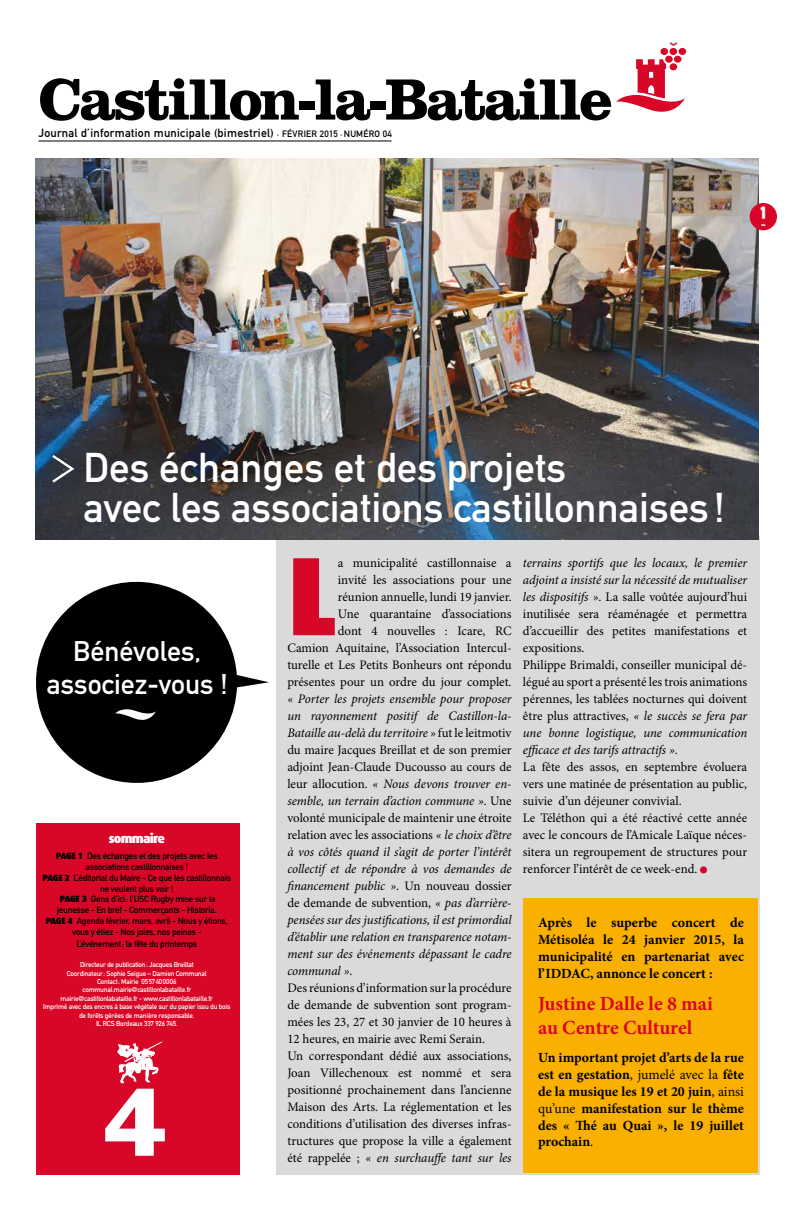
<style>
.page{position:relative;width:794px;height:1219px;background:#fff}
.page>*{position:absolute;margin:0;border:0;box-sizing:border-box;transform-origin:0 0}
.t1{font:900 111.8px "Dax";color:#d80727}
.t2{font:88.7px "Franklin Gothic";color:#fff}
.t3{font:700 60.4px "Clarendon";letter-spacing:-.05em;color:#000}
.t4{font:41px/40px "DIN Mittelschrift";color:#fff}
.t5{font:28px/33.6px "DIN Mittelschrift";color:#fff;text-align:center}
.t6{font:700 20px/24px "Minion Pro";letter-spacing:-.005em;color:#d80727}
.t7{font:900 19px "Duepuntozero";color:#fff}
.t8{font:700 14px/16.8px "Minion Pro";color:#000;text-align:justify}
.t9{font:13px/17px "Minion Pro";color:#000}
.t10{font:900 13px "Dax";letter-spacing:-.06em;color:#fff}
.t11{font:11.7px "DIN Mittelschrift";letter-spacing:.025em;color:#000}
.t12{font:9.1px "DIN Mittelschrift";letter-spacing:.025em;color:#000}
.t13{font:9px/10.8px "DIN Mittelschrift";letter-spacing:-.025em;color:#000;text-align:center}
.t14{font:7px/8.4px "DIN Mittelschrift";letter-spacing:-.025em;color:#fff;text-align:center}
.s1{font-family:"Dax";font-weight:900}
.s2{font-style:italic}
.s3{color:#d80727}
.s4{font-weight:400}
</style>
<div class="page">
<div style="left:276px;top:536px;width:483px;height:638px;background:#dadada"></div>
<img style="left:35px;top:159px;width:723px;height:380px">
<div style="left:523px;top:898px;width:234px;height:275px;background:#f9b000"></div>
<hr style="left:38px;top:140px;width:353px;height:1px;background:#000">
<svg style="left:669px;top:42px;width:8px;height:4px"></svg>
<div style="left:665px;top:56px;width:7px;height:7px;background:#d80727;border-radius:50%"></div>
<div style="left:660px;top:48px;width:8px;height:7px;background:#d80727;border-radius:50%"></div>
<div style="left:669px;top:48px;width:8px;height:7px;background:#d80727;border-radius:50%"></div>
<div style="left:678px;top:48px;width:8px;height:7px;background:#d80727;border-radius:50%"></div>
<div style="left:674px;top:56px;width:7px;height:7px;background:#d80727;border-radius:50%"></div>
<svg style="left:616px;top:59px;width:69px;height:53px"></svg>
<div style="left:36px;top:823px;width:203px;height:351px;background:#d80727"></div>
<svg style="left:117px;top:1041px;width:46px;height:42px"></svg>
<div style="left:749px;top:203px;width:28px;height:27px;background:#d80727;border-radius:50%"></div>
<svg style="left:36px;top:581px;width:233px;height:202px;fill:#000"></svg>
<svg style="left:115px;top:709px;width:41px;height:11px"></svg>
<svg style="left:50px;top:453px;width:27px;height:32px"></svg>
<h3 class="t3" style="left:38px;top:63px;width:575px">Castillon-la-Bataille</h3>
<p class="t11" style="left:38px;top:126px;width:237px">Journal d’information municipale (bimestriel)</p>
<p class="t12" style="left:277px;top:128px;width:116px"><sub>*</sub> FÉVRIER 2015 <sub>*</sub> NUMÉRO 04</p>
<h3 class="t7" style="left:761px;top:201px;width:6px">1</h3>
<h3 class="t4" style="left:83px;top:447px;width:642px">Des échanges et des projets<br>avec les associations castillonnaises !</h3>
<h3 class="t5" style="left:47px;top:634px;width:182px">Bénévoles, associez-vous !</h3>
<p class="t10" style="left:109px;top:831px;width:58px">sommaire</p>
<p class="t13" style="left:43px;top:851px;width:190px"><span class="s1">PAGE 1</span> Des échanges et des projets avec les associations castillonnaises !<br><span class="s1">PAGE 2</span> L’éditorial du Maire - Ce que les castillonnais ne veulent plus voir !<br><span class="s1">PAGE 3</span> Gens d’ici: l’USC Rugby mise sur la jeunesse - En bref - Commerçants - Historia.<br><span class="s1">PAGE 4</span> Agenda février, mars, avril - Nous y étions, vous y étiez - Nos joies, nos peines -</p>
<p class="t13" style="left:76px;top:938px;width:122px">L’événement: la fête du printemps</p>
<p class="t14" style="left:43px;top:960px;width:189px">Directeur de publication: Jacques Breillat<br>Coordinateur: Sophie Seigue – Damien Communal<br>Contact: Mairie 0557400006 communal.mairie@castillonlabataille.fr mairie@castillonlabataille.fr - www.castillonlabataille.fr<br>Imprimé avec des encres à base végétale sur du papier issu du bois de forêts gérées de manière responsable.<br>IL RCS Bordeaux 337 926 745.</p>
<h2 class="t2" style="left:104px;top:1066px;width:66px">4</h2>
<p class="t9" style="left:287px;top:555px;width:226px;text-align:right">a municipalité castillonnaise a<br>invité les associations pour une<br>réunion annuelle, lundi 19 janvier.<br>Une quarantaine d’associations<br>dont 4 nouvelles : Icare, RC<br>Camion Aquitaine, l’Association Intercul&shy;turelle et Les Petits Bonheurs ont répondu présentes pour un ordre du jour complet.</p>
<p class="t9" style="left:287px;top:691px;width:226px"><span class="s2">« Porter les projets ensemble pour proposer un rayonnement positif de Castillon-la-Bataille au-delà du territoire »</span> fut le leitmotiv du maire Jacques Breillat et de son premier adjoint Jean-Claude Ducousso au cours de leur allocution. <span class="s2">« Nous devons trouver en&shy;semble, un terrain d’action commune »</span>. Une volonté municipale de maintenir une étroite relation avec les associations <span class="s2">« le choix d’être à vos côtés quand il s’agit de porter l’intérêt collectif et de répondre à vos demandes de financement public »</span>. Un nouveau dossier de demande de subvention, <span class="s2">« pas d’arrière&shy;pensées sur des justifications, il est primordial d’établir une relation en transparence notam&shy;ment sur des événements dépassant le cadre communal »</span>.<br>Des réunions d’information sur la procédure de demande de subvention sont program&shy;mées les 23, 27 et 30 janvier de 10 heures à 12 heures, en mairie avec Remi Serain.<br>Un correspondant dédié aux associations, Joan Villechenoux est nommé et sera positionné prochainement dans l’ancienne Maison des Arts. La réglementation et les conditions d’utilisation des diverses infras&shy;tructures que propose la ville a également été rappelée ; <span class="s2">« en surchauffe tant sur les</span></p>
<h1 class="t1" style="left:287px;top:532px;width:52px">L</h1>
<p class="t9" style="left:523px;top:555px;width:226px"><span class="s2">terrains sportifs que les locaux, le premier adjoint a insisté sur la nécessité de mutualiser les dispositifs »</span>. La salle voûtée aujourd’hui inutilisée sera réaménagée et permettra d’accueillir des petites manifestations et expositions.<br>Philippe Brimaldi, conseiller municipal dé&shy;légué au sport a présenté les trois animations pérennes, les tablées nocturnes qui doivent être plus attractives, <span class="s2">« le succès se fera par une bonne logistique, une communication efficace et des tarifs attractifs »</span>.<br>La fête des assos, en septembre évoluera vers une matinée de présentation au public, suivie d’un déjeuner convivial.<br>Le Téléthon qui a été réactivé cette année avec le concours de l’Amicale Laïque néces&shy;sitera un regroupement de structures pour renforcer l’intérêt de ce week-end. <span class="s3">■</span></p>
<p class="t8" style="left:538px;top:914px;width:207px">Après le superbe concert de Métisoléa le 24 janvier 2015, la municipalité en partenariat avec l’IDDAC, annonce le concert :</p>
<h3 class="t6" style="left:538px;top:991px;width:176px">Justine Dalle le 8 mai au Centre Culturel</h3>
<p class="t8" style="left:538px;top:1049px;width:207px">Un important projet d’arts de la rue est en gestation<span class="s4">, jumelé avec la</span> fête de la musique les 19 et 20 juin<span class="s4">, ainsi qu’une</span> manifestation sur le thème des « Thé au Quai », le 19 juillet prochain<span class="s4">.</span></p>
</div>
